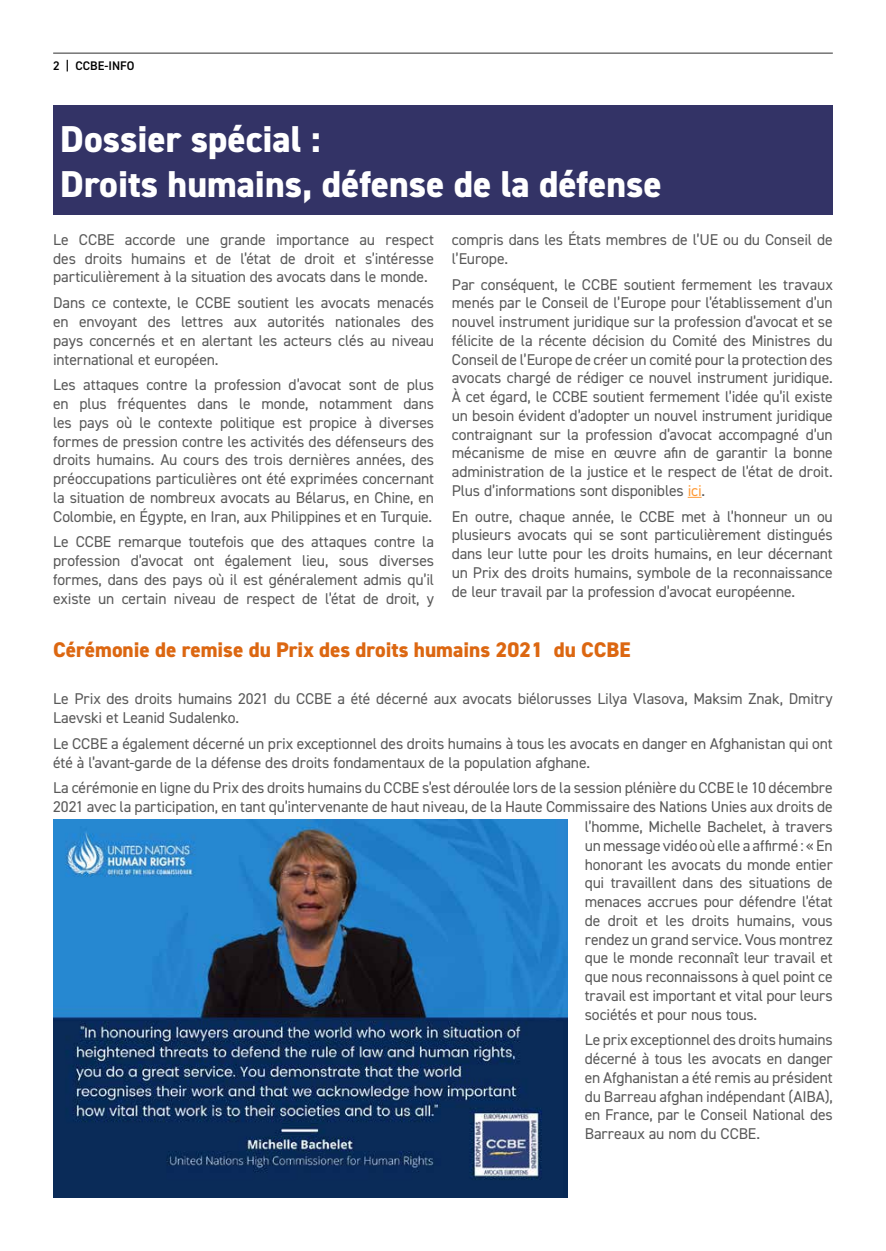
<style>
.page{position:relative;width:886px;height:1251px;background:#fff}
.page>*{position:absolute;margin:0;border:0;box-sizing:border-box;transform-origin:0 0}
.t1{font:800 37.5px/45px "DIN2014";color:#fff}
.t2{font:800 21.25px "DIN2014";color:#dc6711}
.t3{font:15.62px/18.8px "DIN2014";letter-spacing:-.01em;color:#595959;text-align:justify}
.t4{font:600 12.5px "DIN2014";color:#000}
.s1{color:#f93}
</style>
<div class="page">
<img style="left:53px;top:820px;width:514px;height:378px">
<hr style="left:53px;top:53px;width:780px;height:1px;background:#595959">
<svg style="left:688px;top:497px;width:13px;height:1px"></svg>
<div style="left:53px;top:105px;width:780px;height:110px;background:#336"></div>
<p class="t4" style="left:53px;top:58px;width:83px">2 | CCBE-INFO</p>
<h1 class="t1" style="left:60px;top:117px;width:603px">Dossier spécial :<br>Droits humains, défense de la défense</h1>
<p class="t3" style="left:53px;top:230px;width:382px">Le CCBE accorde une grande importance au respect des droits humains et de l’état de droit et s’intéresse particulièrement à la situation des avocats dans le monde.</p>
<p class="t3" style="left:53px;top:293px;width:382px">Dans ce contexte, le CCBE soutient les avocats menacés en envoyant des lettres aux autorités nationales des pays concernés et en alertant les acteurs clés au niveau international et européen.</p>
<p class="t3" style="left:53px;top:375px;width:382px">Les attaques contre la profession d’avocat sont de plus en plus fréquentes dans le monde, notamment dans les pays où le contexte politique est propice à diverses formes de pression contre les activités des défenseurs des droits humains. Au cours des trois dernières années, des préoccupations particulières ont été exprimées concernant la situation de nombreux avocats au Bélarus, en Chine, en Colombie, en Égypte, en Iran, aux Philippines et en Turquie.</p>
<p class="t3" style="left:53px;top:532px;width:382px">Le CCBE remarque toutefois que des attaques contre la profession d’avocat ont également lieu, sous diverses formes, dans des pays où il est généralement admis qu’il existe un certain niveau de respect de l’état de droit, y</p>
<p class="t3" style="left:452px;top:230px;width:382px">compris dans les États membres de l’UE ou du Conseil de l’Europe.</p>
<p class="t3" style="left:452px;top:274px;width:382px">Par conséquent, le CCBE soutient fermement les travaux menés par le Conseil de l’Europe pour l’établissement d’un nouvel instrument juridique sur la profession d’avocat et se félicite de la récente décision du Comité des Ministres du Conseil de l’Europe de créer un comité pour la protection des avocats chargé de rédiger ce nouvel instrument juridique.<br>À cet égard, le CCBE soutient fermement l’idée qu’il existe un besoin évident d’adopter un nouvel instrument juridique contraignant sur la profession d’avocat accompagné d’un mécanisme de mise en œuvre afin de garantir la bonne administration de la justice et le respect de l’état de droit.<br>Plus d’informations sont disponibles <span class="s1">ici</span>.</p>
<p class="t3" style="left:452px;top:506px;width:382px">En outre, chaque année, le CCBE met à l’honneur un ou plusieurs avocats qui se sont particulièrement distingués dans leur lutte pour les droits humains, en leur décernant un Prix des droits humains, symbole de la reconnaissance de leur travail par la profession d’avocat européenne.</p>
<h2 class="t2" style="left:53px;top:635px;width:579px">Cérémonie de remise du Prix des droits humains 2021 du CCBE</h2>
<p class="t3" style="left:53px;top:689px;width:781px">Le Prix des droits humains 2021 du CCBE a été décerné aux avocats biélorusses Lilya Vlasova, Maksim Znak, Dmitry<br>Laevski et Leanid Sudalenko.</p>
<p class="t3" style="left:53px;top:734px;width:781px">Le CCBE a également décerné un prix exceptionnel des droits humains à tous les avocats en danger en Afghanistan qui ont été à l’avant-garde de la défense des droits fondamentaux de la population afghane.</p>
<p class="t3" style="left:53px;top:778px;width:781px">La cérémonie en ligne du Prix des droits humains du CCBE s’est déroulée lors de la session plénière du CCBE le 10 décembre<br>2021 avec la participation, en tant qu’intervenante de haut niveau, de la Haute Commissaire des Nations Unies aux droits de</p>
<p class="t3" style="left:585px;top:817px;width:250px">l’homme, Michelle Bachelet, à travers un message vidéo où elle a affirmé : « En honorant les avocats du monde entier qui travaillent dans des situations de menaces accrues pour défendre l’état de droit et les droits humains, vous rendez un grand service. Vous montrez que le monde reconnaît leur travail et que nous reconnaissons à quel point ce travail est important et vital pour leurs sociétés et pour nous tous.</p>
<p class="t3" style="left:585px;top:1030px;width:250px">Le prix exceptionnel des droits humains décerné à tous les avocats en danger en Afghanistan a été remis au président du Barreau afghan indépendant (AIBA), en France, par le Conseil National des Barreaux au nom du CCBE.</p>
</div>
